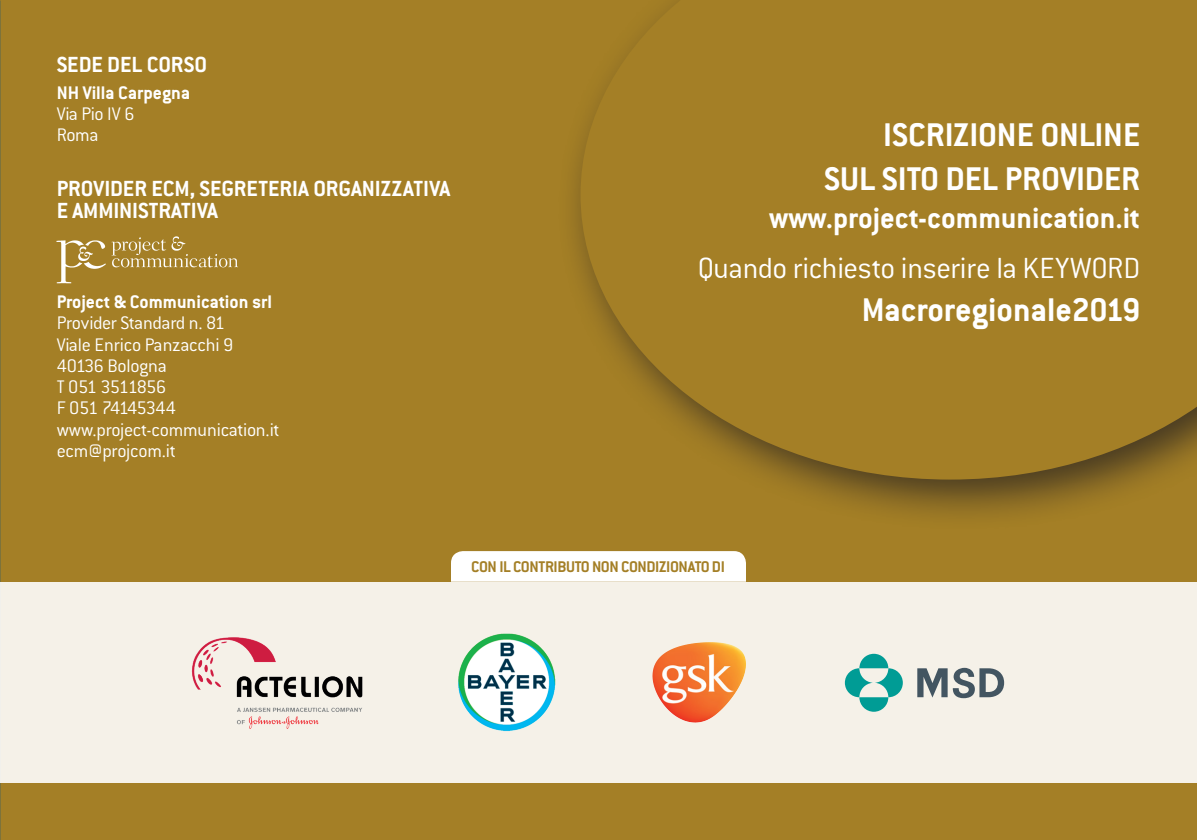
<style>
.page{position:relative;width:1197px;height:840px;background:#fff}
.page>*{position:absolute;margin:0;border:0;box-sizing:border-box;transform-origin:0 0}
.t1{font:700 36px/43.2px "Conduit ITC";color:#fff;text-align:right}
.t2{font:300 32px "Conduit ITC";letter-spacing:-.01em;color:#fff}
.t3{font:700 32px "Conduit ITC";color:#fff}
.t4{font:700 24px/21.2px "Conduit ITC";color:#fff}
.t5{font:300 20px/21.2px "Conduit ITC";letter-spacing:-.015em;color:#fff}
.t6{font:700 20px "Conduit ITC";color:#fff}
.t7{font:700 17px "Conduit ITC";letter-spacing:-.025em;color:#a47f26}
</style>
<div class="page">
<div style="left:0;top:0;width:1196px;height:839px;background:#a47f26"></div>
<div style="left:556px;top:0;width:640px;height:531px;background:#231f20;opacity:.75"></div>
<svg style="left:580px;top:0;width:616px;height:479px"></svg>
<img style="left:56px;top:236px;width:182px;height:48px">
<div style="left:0;top:581px;width:1196px;height:201px;background:#f5f1e8"></div>
<div style="left:451px;top:551px;width:295px;height:30px;background:#fff"></div>
<img style="left:663px;top:642px;width:48px;height:12px">
<img style="left:458px;top:633px;width:98px;height:98px">
<svg style="left:859px;top:653px;width:29px;height:15px"></svg>
<svg style="left:859px;top:696px;width:29px;height:15px"></svg>
<svg style="left:844px;top:668px;width:28px;height:28px"></svg>
<svg style="left:875px;top:668px;width:27px;height:28px"></svg>
<svg style="left:917px;top:667px;width:86px;height:31px"></svg>
<img style="left:191px;top:637px;width:172px;height:91px">
<p class="t4" style="left:57px;top:53px;width:152px">SEDE DEL CORSO</p>
<p class="t6" style="left:57px;top:81px;width:135px">NH Villa Carpegna</p>
<p class="t5" style="left:57px;top:103px;width:79px">Via Pio IV 6<br>Roma</p>
<p class="t4" style="left:57px;top:178px;width:395px">PROVIDER ECM, SEGRETERIA ORGANIZZATIVA<br>E AMMINISTRATIVA</p>
<p class="t6" style="left:57px;top:290px;width:217px">Project &amp; Communication srl</p>
<p class="t5" style="left:57px;top:312px;width:224px">Provider Standard n. 81<br>Viale Enrico Panzacchi 9<br>40136 Bologna<br>T 051 3511856<br>F 051 74145344 www.project-communication.it ecm@projcom.it</p>
<h1 class="t1" style="left:824px;top:113px;width:317px">ISCRIZIONE ONLINE<br>SUL SITO DEL PROVIDER</h1>
<h2 class="t3" style="left:769px;top:199px;width:372px">www.project-communication.it</h2>
<h2 class="t2" style="left:697px;top:250px;width:444px">Quando richiesto inserire la KEYWORD</h2>
<h1 class="t1" style="left:861px;top:287px;width:280px">Macroregionale2019</h1>
<p class="t7" style="left:471px;top:556px;width:255px">CON IL CONTRIBUTO NON CONDIZIONATO DI</p>
</div>
